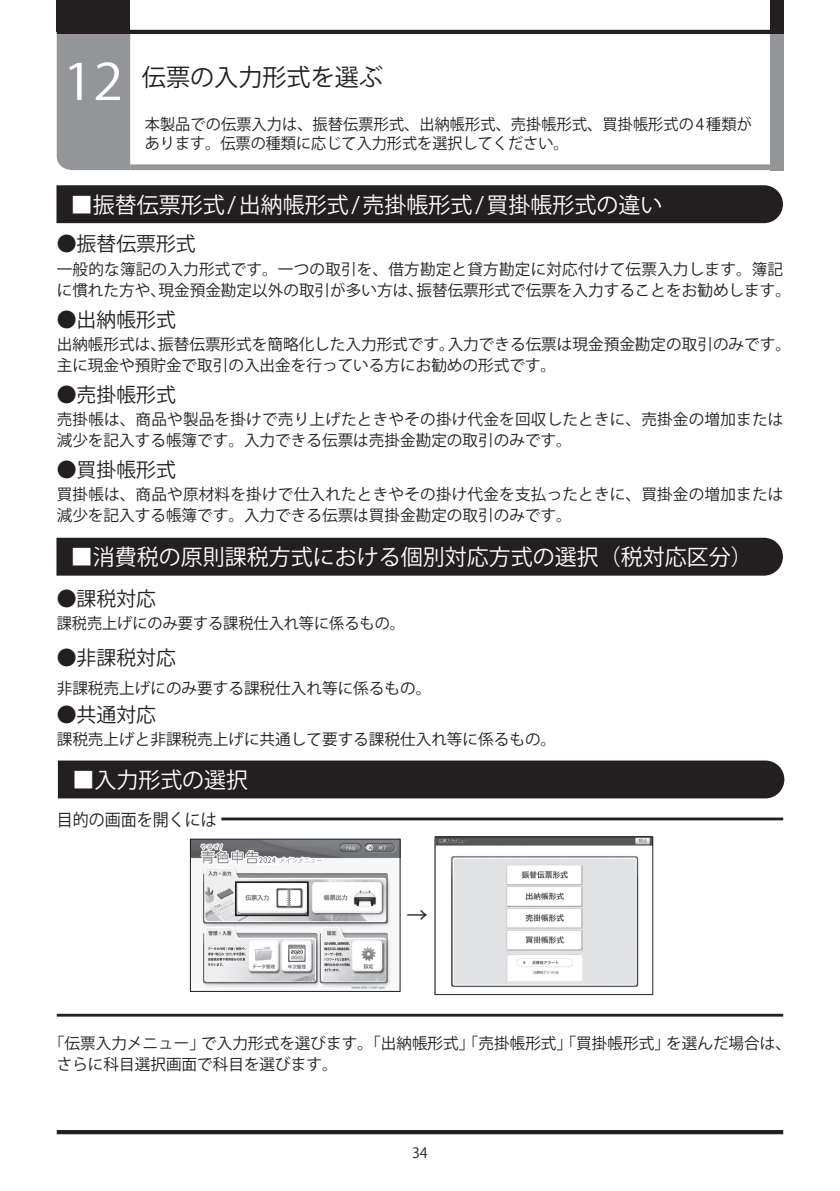
<style>
.page{position:relative;width:840px;height:1191px;background:#fff}
.page>*{position:absolute;margin:0;border:0;box-sizing:border-box;transform-origin:0 0}
.t1{font:24px "Koz Go Pr 6 N";color:#231f20}
.t2{font:22px "Koz Go Pr 6 N";color:#fff}
.t3{font:21.2px "Koz Go Pr 6 N";color:#231f20}
.t4{font:19.8px "Koz Go Pr 6 N";color:#231f20}
.t5{font:17px "Koz Go Pr 6 N";color:#231f20;scale:.94 1}
.t6{font:15.6px/21.2px "Koz Go Pr 6 N";color:#231f20}
.t7{font:14.2px "Koz Go Pr 6 N";color:#231f20}
.s1{font-size:49.6px;color:#fff}
</style>
<div class="page">
<hr style="left:57px;top:30px;width:725px;height:4px;background:#231f20">
<hr style="left:57px;top:1130px;width:725px;height:4px;background:#231f20">
<div style="left:57px;top:0;width:73px;height:32px;background:#231f20"></div>
<div style="left:769px;top:0;width:13px;height:33px;background:#231f20"></div>
<div style="left:57px;top:34px;width:73px;height:136px;background:#939598"></div>
<div style="left:130px;top:164px;width:639px;height:6px;background:#939598"></div>
<div style="left:769px;top:34px;width:13px;height:136px;background:#939598"></div>
<div style="left:56px;top:185px;width:726px;height:38px;background:#231f20"></div>
<div style="left:56px;top:538px;width:726px;height:37px;background:#231f20"></div>
<div style="left:58px;top:760px;width:725px;height:38px;background:#231f20"></div>
<hr style="left:57px;top:1013px;width:725px;height:3px;background:#231f20">
<hr style="left:221px;top:817px;width:561px;height:3px;background:#231f20">
<img style="left:192px;top:841px;width:206px;height:148px">
<img style="left:278px;top:856px;width:45px;height:8px">
<img style="left:279px;top:857px;width:43px;height:6px">
<img style="left:319px;top:933px;width:69px;height:50px">
<img style="left:321px;top:926px;width:65px;height:55px">
<img style="left:322px;top:928px;width:62px;height:52px">
<svg style="left:327px;top:930px;width:9px;height:5px"></svg>
<img style="left:324px;top:942px;width:24px;height:3px">
<img style="left:324px;top:947px;width:23px;height:3px">
<img style="left:324px;top:952px;width:18px;height:3px">
<img style="left:326px;top:958px;width:23px;height:3px">
<img style="left:324px;top:963px;width:24px;height:3px">
<img style="left:324px;top:968px;width:14px;height:3px">
<img style="left:203px;top:933px;width:114px;height:50px">
<img style="left:204px;top:926px;width:112px;height:55px">
<img style="left:205px;top:928px;width:109px;height:52px">
<img style="left:208px;top:930px;width:23px;height:5px">
<img style="left:210px;top:947px;width:31px;height:3px">
<img style="left:208px;top:952px;width:36px;height:3px">
<img style="left:216px;top:957px;width:29px;height:3px">
<img style="left:208px;top:963px;width:14px;height:3px">
<img style="left:203px;top:873px;width:185px;height:50px">
<img style="left:204px;top:867px;width:182px;height:55px">
<img style="left:205px;top:868px;width:179px;height:52px">
<img style="left:208px;top:871px;width:23px;height:4px">
<img style="left:364px;top:843px;width:31px;height:9px;border-radius:5px">
<img style="left:365px;top:843px;width:29px;height:8px;border-radius:4px">
<img style="left:365px;top:844px;width:29px;height:7px;border-radius:4px">
<svg style="left:366px;top:844px;width:6px;height:6px"></svg>
<img style="left:352px;top:940px;width:30px;height:31px">
<img style="left:281px;top:940px;width:30px;height:31px">
<img style="left:248px;top:940px;width:30px;height:31px">
<img style="left:312px;top:882px;width:69px;height:31px">
<img style="left:238px;top:884px;width:67px;height:29px">
<img style="left:339px;top:844px;width:21px;height:7px;border-radius:4px">
<img style="left:258px;top:856px;width:18px;height:8px">
<img style="left:259px;top:857px;width:16px;height:6px">
<div style="left:190px;top:839px;width:210px;height:152px;border:1px solid #231f20"></div>
<div style="left:235px;top:881px;width:73px;height:35px;border:2px solid #231f20"></div>
<img style="left:436px;top:838px;width:214px;height:150px">
<div style="left:434px;top:836px;width:218px;height:158px;border:1px solid #231f20"></div>
<h1 class="t1" style="left:63px;top:64px;width:321px"><span class="s1">12</span> 伝票の入力形式を選ぶ</h1>
<p class="t6" style="left:145px;top:116px;width:608px;line-height:18.4px">本製品での伝票入力は、振替伝票形式、出納帳形式、売掛帳形式、買掛帳形式の 4 種類があります。伝票の種類に応じて入力形式を選択してください。</p>
<h2 class="t2" style="left:71px;top:192px;width:592px">■振替伝票形式 / 出納帳形式 / 売掛帳形式 / 買掛帳形式の違い</h2>
<p class="t4" style="left:57px;top:233px;width:140px">●振替伝票形式</p>
<p class="t6" style="left:57px;top:259px;width:735px">一般的な簿記の入力形式です。一つの取引を、借方勘定と貸方勘定に対応付けて伝票入力します。簿記に慣れた方や、現金預金勘定以外の取引が多い方は、振替伝票形式で伝票を入力することをお勧めします。</p>
<p class="t4" style="left:57px;top:308px;width:121px">●出納帳形式</p>
<p class="t6" style="left:57px;top:334px;width:735px">出納帳形式は、振替伝票形式を簡略化した入力形式です。入力できる伝票は現金預金勘定の取引のみです。主に現金や預貯金で取引の入出金を行っている方にお勧めの形式です。</p>
<p class="t4" style="left:57px;top:383px;width:121px">●売掛帳形式</p>
<p class="t6" style="left:57px;top:409px;width:727px">売掛帳は、商品や製品を掛けで売り上げたときやその掛け代金を回収したときに、売掛金の増加または減少を記入する帳簿です。入力できる伝票は売掛金勘定の取引のみです。</p>
<p class="t4" style="left:57px;top:458px;width:121px">●買掛帳形式</p>
<p class="t6" style="left:57px;top:484px;width:727px">買掛帳は、商品や原材料を掛けで仕入れたときやその掛け代金を支払ったときに、買掛金の増加または減少を記入する帳簿です。入力できる伝票は買掛金勘定の取引のみです。</p>
<h2 class="t2" style="left:71px;top:544px;width:683px">■消費税の原則課税方式における個別対応方式の選択（税対応区分）</h2>
<p class="t4" style="left:57px;top:587px;width:101px">●課税対応</p>
<p class="t6" style="left:57px;top:613px;width:349px">課税売上げにのみ要する課税仕入れ等に係るもの。</p>
<p class="t4" style="left:57px;top:647px;width:121px">●非課税対応</p>
<p class="t6" style="left:57px;top:678px;width:376px">非課税売上げにのみ要する課税仕入れ等に係るもの。</p>
<p class="t4" style="left:57px;top:703px;width:101px">●共通対応</p>
<p class="t6" style="left:57px;top:729px;width:500px">課税売上げと非課税売上げに共通して要する課税仕入れ等に係るもの。</p>
<h2 class="t2" style="left:72px;top:767px;width:177px">■入力形式の選択</h2>
<p class="t5" style="left:57px;top:810px;width:172px">目的の画面を開くには</p>
<h3 class="t3" style="left:406px;top:903px;width:23px">→</h3>
<p class="t6" style="left:57px;top:1033px;width:735px;text-indent:-8px">「伝票入力メニュー」で入力形式を選びます。「出納帳形式」「売掛帳形式」「買掛帳形式」を選んだ場合は、さらに科目選択画面で科目を選びます。</p>
<p class="t7" style="left:412px;top:1144px;width:17px">34</p>
</div>
